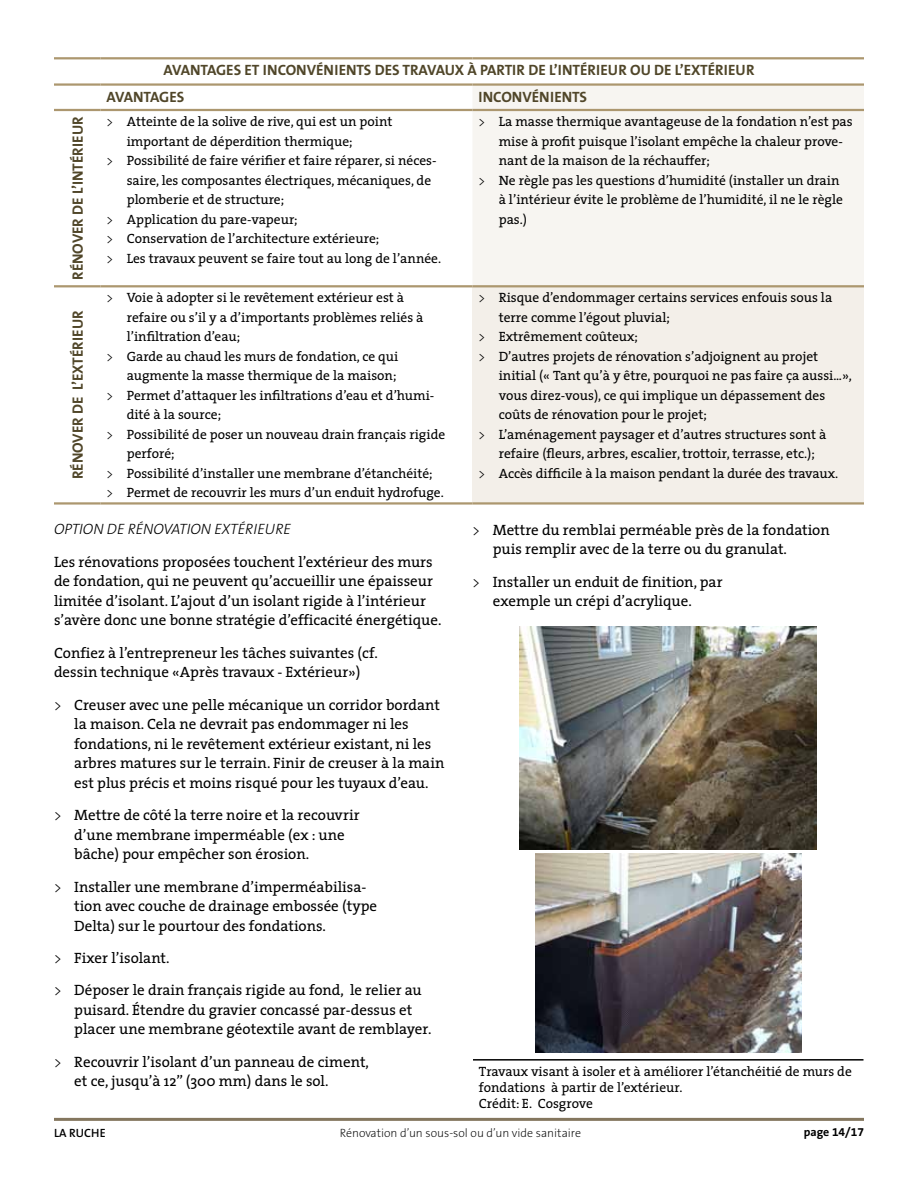
<style>
.page{position:relative;width:918px;height:1188px;background:#fff}
.page>*{position:absolute;margin:0;border:0;box-sizing:border-box;transform-origin:0 0}
.t1{font:15px/19.5px "The Serif";color:#000}
.t2{font:700 15px/26.2px "The Sans B7";color:#504629}
.t3{font:italic 300 15px "The Sans B3";letter-spacing:-.01em;color:#000}
.t4{font:13.5px/16.2px "The Serif";color:#000}
.t5{font:200 12px "The Sans B2";color:#000}
.t6{font:700 12px "The Sans B7";color:#000}
.t7{font:600 12px "The Sans B6";letter-spacing:.005em;color:#000}
.s1{font-weight:300}
</style>
<div class="page">
<hr style="left:54px;top:1118px;width:810px;height:3px;background:#84765e">
<div style="left:472px;top:86px;width:392px;height:199px;background:#f7f5f1"></div>
<div style="left:472px;top:286px;width:392px;height:217px;background:#f3efe9"></div>
<hr style="left:54px;top:57px;width:46px;height:2px;background:#ac976f">
<hr style="left:100px;top:57px;width:372px;height:2px;background:#ac976f">
<hr style="left:472px;top:57px;width:392px;height:2px;background:#ac976f">
<hr style="left:54px;top:83px;width:46px;height:3px;background:#ac976f">
<hr style="left:100px;top:83px;width:372px;height:3px;background:#ac976f">
<hr style="left:472px;top:83px;width:392px;height:3px;background:#ac976f">
<hr style="left:54px;top:109px;width:46px;height:2px;background:#ac976f">
<hr style="left:100px;top:109px;width:372px;height:2px;background:#ac976f">
<hr style="left:472px;top:109px;width:392px;height:2px;background:#ac976f">
<hr style="left:54px;top:285px;width:46px;height:2px;background:#ac976f">
<hr style="left:100px;top:285px;width:372px;height:2px;background:#ac976f">
<hr style="left:472px;top:285px;width:392px;height:2px;background:#ac976f">
<hr style="left:54px;top:502px;width:46px;height:3px;background:#ac976f">
<hr style="left:100px;top:502px;width:372px;height:3px;background:#ac976f">
<hr style="left:472px;top:502px;width:392px;height:3px;background:#ac976f">
<hr style="left:473px;top:1059px;width:391px;height:2px;background:#000">
<img style="left:520px;top:627px;width:297px;height:222px">
<img style="left:535px;top:853px;width:266px;height:200px">
<p class="t2" style="left:107px;top:58px;width:639px;text-indent:57px">AVANTAG ES ET I NCONVÉNI ENTS DES TRAVAUX À PARTIR DE L’I NTÉRI EUR OU DE L’EXTÉRI EUR<br>AVANTAG ES</p>
<p class="t2" style="left:479px;top:84px;width:109px">INCONVÉNI ENTS</p>
<p class="t2" style="left:65px;top:280px;width:164px;rotate:-90deg">RÉNOVER DE L’I NTÉRI EUR</p>
<p class="t4" style="left:106px;top:113px;width:287px"><span class="s1">&gt;</span> Atteinte de la solive de rive, qui est un point</p>
<p class="t4" style="left:127px;top:133px;width:227px">important de déperdition thermique;</p>
<p class="t4" style="left:106px;top:152px;width:332px"><span class="s1">&gt;</span> Possibilité de faire vérifier et faire réparer, si néces-</p>
<p class="t4" style="left:127px;top:172px;width:306px">saire, les composantes électriques, mécaniques, de</p>
<p class="t4" style="left:127px;top:191px;width:159px">plomberie et de structure;</p>
<p class="t4" style="left:106px;top:211px;width:193px"><span class="s1">&gt;</span> Application du pare-vapeur;</p>
<p class="t4" style="left:106px;top:230px;width:274px"><span class="s1">&gt;</span> Conservation de l’architecture extérieure;</p>
<p class="t4" style="left:106px;top:249px;width:336px"><span class="s1">&gt;</span> Les travaux peuvent se faire tout au long de l’année.</p>
<p class="t2" style="left:65px;top:479px;width:169px;rotate:-90deg">RÉNOVER DE L’EXTÉRI EUR</p>
<p class="t4" style="left:106px;top:289px;width:299px"><span class="s1">&gt;</span> Voie à adopter si le revêtement extérieur est à</p>
<p class="t4" style="left:127px;top:309px;width:298px">refaire ou s’il y a d’importants problèmes reliés à</p>
<p class="t4" style="left:127px;top:328px;width:115px">l’infiltration d’eau;</p>
<p class="t4" style="left:106px;top:348px;width:293px"><span class="s1">&gt;</span> Garde au chaud les murs de fondation, ce qui</p>
<p class="t4" style="left:127px;top:367px;width:271px">augmente la masse thermique de la maison;</p>
<p class="t4" style="left:106px;top:387px;width:329px"><span class="s1">&gt;</span> Permet d’attaquer les infiltrations d’eau et d’humi-</p>
<p class="t4" style="left:127px;top:406px;width:96px">dité à la source;</p>
<p class="t4" style="left:106px;top:426px;width:340px"><span class="s1">&gt;</span> Possibilité de poser un nouveau drain français rigide</p>
<p class="t4" style="left:127px;top:445px;width:49px">perforé;</p>
<p class="t4" style="left:106px;top:465px;width:328px"><span class="s1">&gt;</span> Possibilité d’installer une membrane d’étanchéité;</p>
<p class="t4" style="left:106px;top:484px;width:339px"><span class="s1">&gt;</span> Permet de recouvrir les murs d’un enduit hydrofuge.</p>
<p class="t3" style="left:54px;top:521px;width:27px">OPTION</p>
<p class="t3" style="left:107px;top:521px;width:31px">DE RÉNO</p>
<p class="t3" style="left:163px;top:521px;width:25px">VATION</p>
<p class="t3" style="left:215px;top:521px;width:24px">EXTÉRIE</p>
<p class="t3" style="left:265px;top:521px;width:20px">URE</p>
<p class="t1" style="left:54px;top:551px;width:389px">Les rénovations proposées touchent l’extérieur des murs de fondation, qui ne peuvent qu’accueillir une épaisseur limitée d’isolant. L’ajout d’un isolant rigide à l’intérieur s’avère donc une bonne stratégie d’efficacité énergétique.</p>
<p class="t1" style="left:54px;top:642px;width:325px">Confiez à l’entrepreneur les tâches suivantes (cf. dessin technique «Après travaux - Extérieur»)</p>
<p class="t1" style="left:74px;top:694px;width:372px;text-indent:-20px"><span class="s1">&gt;</span> Creuser avec une pelle mécanique un corridor bordant la maison. Cela ne devrait pas endommager ni les fondations, ni le revêtement extérieur existant, ni les arbres matures sur le terrain. Finir de creuser à la main est plus précis et moins risqué pour les tuyaux d’eau.</p>
<p class="t1" style="left:74px;top:805px;width:287px;text-indent:-20px"><span class="s1">&gt;</span> Mettre de côté la terre noire et la recouvrir d’une membrane imperméable (ex : une bâche) pour empêcher son érosion.</p>
<p class="t1" style="left:74px;top:876px;width:304px;text-indent:-20px"><span class="s1">&gt;</span> Installer une membrane d’imperméabilisa&shy;tion avec couche de drainage embossée (type<br>Delta) sur le pourtour des fondations.</p>
<p class="t1" style="left:54px;top:941px;width:369px;line-height:32.4px"><span class="s1">&gt;</span> Fixer l’isolant.<br><span class="s1">&gt;</span> Déposer le drain français rigide au fond, le relier au</p>
<p class="t1" style="left:74px;top:1000px;width:359px">puisard. Étendre du gravier concassé par-dessus et placer une membrane géotextile avant de remblayer.</p>
<p class="t1" style="left:74px;top:1052px;width:296px;text-indent:-20px"><span class="s1">&gt;</span> Recouvrir l’isolant d’un panneau de ciment, et ce, jusqu’à 12’’ (300 mm) dans le sol.</p>
<p class="t4" style="left:479px;top:113px;width:376px"><span class="s1">&gt;</span> La masse thermique avantageuse de la fondation n’est pas</p>
<p class="t4" style="left:499px;top:132px;width:346px">mise à profit puisque l’isolant empêche la chaleur prove-</p>
<p class="t4" style="left:499px;top:152px;width:213px">nant de la maison de la réchauffer;</p>
<p class="t4" style="left:479px;top:171px;width:362px"><span class="s1">&gt;</span> Ne règle pas les questions d’humidité (installer un drain</p>
<p class="t4" style="left:499px;top:191px;width:346px">à l’intérieur évite le problème de l’humidité, il ne le règle</p>
<p class="t4" style="left:499px;top:210px;width:30px">pas.)</p>
<p class="t4" style="left:479px;top:289px;width:355px"><span class="s1">&gt;</span> Risque d’endommager certains services enfouis sous la</p>
<p class="t4" style="left:499px;top:309px;width:173px">terre comme l’égout pluvial;</p>
<p class="t4" style="left:479px;top:328px;width:161px"><span class="s1">&gt;</span> Extrêmement coûteux;</p>
<p class="t4" style="left:479px;top:348px;width:341px"><span class="s1">&gt;</span> D’autres projets de rénovation s’adjoignent au projet</p>
<p class="t4" style="left:499px;top:367px;width:355px">initial (« Tant qu’à y être, pourquoi ne pas faire ça aussi...»,</p>
<p class="t4" style="left:499px;top:387px;width:328px">vous direz-vous), ce qui implique un dépassement des</p>
<p class="t4" style="left:499px;top:406px;width:210px">coûts de rénovation pour le projet;</p>
<p class="t4" style="left:479px;top:426px;width:349px"><span class="s1">&gt;</span> L’aménagement paysager et d’autres structures sont à</p>
<p class="t4" style="left:499px;top:445px;width:318px">refaire (fleurs, arbres, escalier, trottoir, terrasse, etc.);</p>
<p class="t4" style="left:479px;top:465px;width:361px"><span class="s1">&gt;</span> Accès difficile à la maison pendant la durée des travaux.</p>
<p class="t1" style="left:493px;top:519px;width:339px;text-indent:-20px"><span class="s1">&gt;</span> Mettre du remblai perméable près de la fondation puis remplir avec de la terre ou du granulat.</p>
<p class="t1" style="left:493px;top:571px;width:231px;text-indent:-20px"><span class="s1">&gt;</span> Installer un enduit de finition, par exemple un crépi d’acrylique.</p>
<p class="t4" style="left:479px;top:1063px;width:374px">Travaux visant à isoler et à améliorer l’étanchéitié de murs de fondations à partir de l’extérieur.<br>Crédit: E. Cosgrove</p>
<p class="t7" style="left:54px;top:1127px;width:53px">LA RUCHE</p>
<p class="t5" style="left:340px;top:1127px;width:243px">Rénovation d’un sous-sol ou d’un vide sanitaire</p>
<p class="t6" style="left:804px;top:1126px;width:62px">PAGE 14/17</p>
</div>
